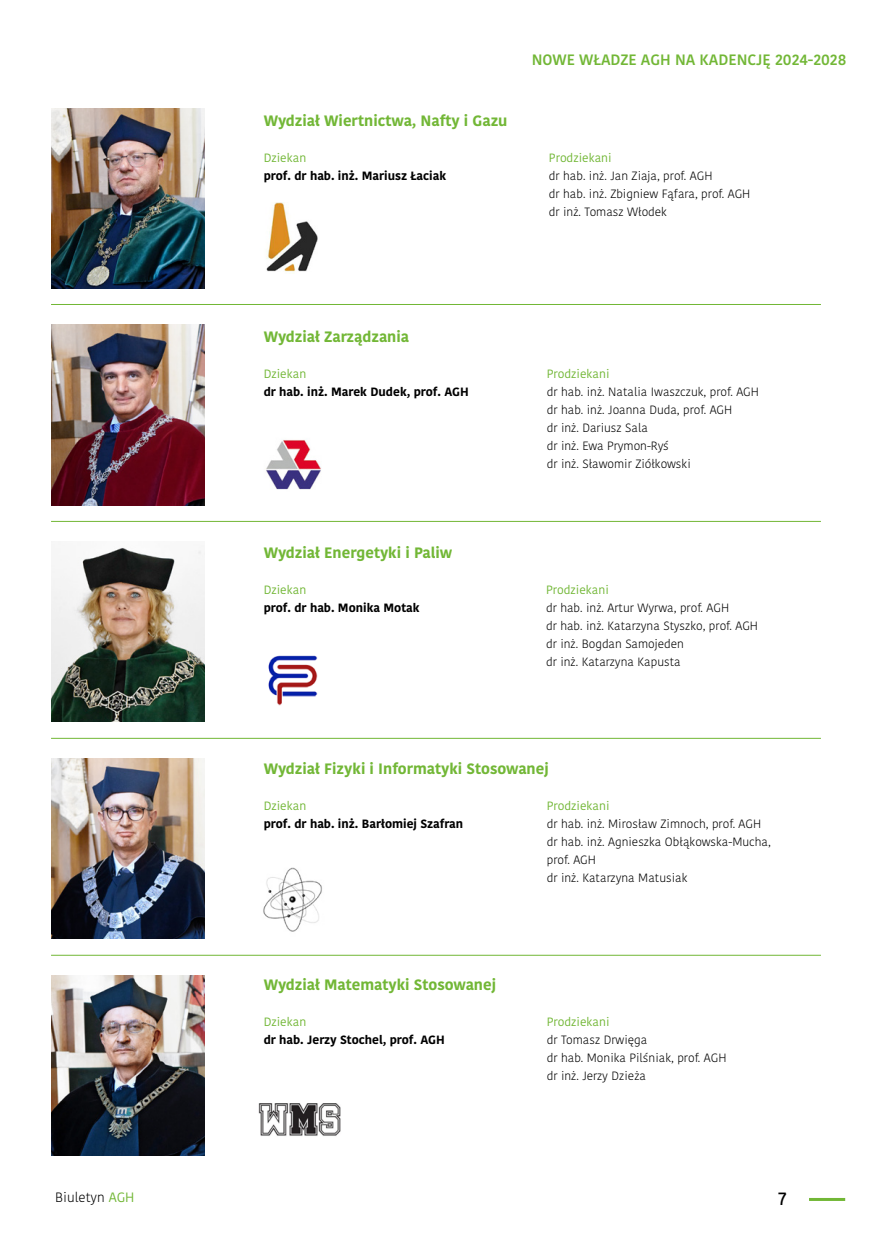
<style>
.page{position:relative;width:872px;height:1242px;background:#fff}
.page>*{position:absolute;margin:0;border:0;box-sizing:border-box;transform-origin:0 0}
.t1{font:500 18px "Kohinoor Bangla";color:#000}
.t2{font:700 15px "Kohinoor Bangla";color:#72b736}
.t3{font:600 15px "Kohinoor Bangla";color:#72b736}
.t4{font:300 13.5px "Kohinoor Bangla";color:#000}
.t5{font:300 12px/18px "Kohinoor Bangla";color:#000}
.t6{font:700 12px "Kohinoor Bangla";color:#000}
.t7{font:12px "Kohinoor Bangla";color:#72b736}
.s1{font-weight:400;color:#72b736}
</style>
<div class="page">
<hr style="left:809px;top:1198px;width:36px;height:3px;background:#72b736">
<img style="left:266px;top:203px;width:52px;height:69px">
<img style="left:265px;top:440px;width:56px;height:50px">
<img style="left:268px;top:655px;width:50px;height:51px">
<img style="left:263px;top:867px;width:59px;height:65px">
<img style="left:258px;top:1103px;width:83px;height:33px">
<img style="left:51px;top:108px;width:153px;height:180px">
<img style="left:51px;top:325px;width:153px;height:180px">
<img style="left:51px;top:547px;width:153px;height:175px">
<img style="left:51px;top:759px;width:153px;height:180px">
<img style="left:51px;top:975px;width:153px;height:180px">
<hr style="left:51px;top:304px;width:770px;height:1px;background:#72b736">
<hr style="left:51px;top:521px;width:770px;height:1px;background:#72b736">
<hr style="left:51px;top:738px;width:770px;height:1px;background:#72b736">
<hr style="left:51px;top:955px;width:770px;height:1px;background:#72b736">
<p class="t2" style="left:264px;top:108px;width:245px">Wydział Wiertnictwa, Nafty i Gazu</p>
<p class="t7" style="left:264px;top:149px;width:44px">Dziekan</p>
<p class="t6" style="left:264px;top:165px;width:184px">prof. dr hab. inż. Mariusz Łaciak</p>
<p class="t3" style="left:532px;top:47px;width:88px">NOWE WŁADZE</p>
<p class="t3" style="left:641px;top:47px;width:88px">AGH NA KADEN</p>
<p class="t3" style="left:747px;top:47px;width:100px">CJĘ 2024-2028</p>
<p class="t7" style="left:549px;top:149px;width:64px">Prodziekani</p>
<p class="t5" style="left:549px;top:167px;width:203px">dr hab. inż. Jan Ziaja, prof. AGH<br>dr hab. inż. Zbigniew Fąfara, prof. AGH dr inż. Tomasz Włodek</p>
<p class="t2" style="left:264px;top:324px;width:147px">Wydział Zarządzania</p>
<p class="t7" style="left:264px;top:365px;width:44px">Dziekan</p>
<p class="t6" style="left:264px;top:381px;width:207px">dr hab. inż. Marek Dudek, prof. AGH</p>
<p class="t2" style="left:264px;top:540px;width:190px">Wydział Energetyki i Paliw</p>
<p class="t7" style="left:264px;top:581px;width:44px">Dziekan</p>
<p class="t6" style="left:264px;top:597px;width:157px">prof. dr hab. Monika Motak</p>
<p class="t7" style="left:547px;top:365px;width:64px">Prodziekani</p>
<p class="t5" style="left:547px;top:383px;width:214px">dr hab. inż. Natalia Iwaszczuk, prof. AGH dr hab. inż. Joanna Duda, prof. AGH<br>dr inż. Dariusz Sala<br>dr inż. Ewa Prymon-Ryś<br>dr inż. Sławomir Ziółkowski</p>
<p class="t7" style="left:546px;top:581px;width:64px">Prodziekani</p>
<p class="t5" style="left:546px;top:599px;width:213px">dr hab. inż. Artur Wyrwa, prof. AGH<br>dr hab. inż. Katarzyna Styszko, prof. AGH dr inż. Bogdan Samojeden<br>dr inż. Katarzyna Kapusta</p>
<p class="t2" style="left:264px;top:756px;width:286px">Wydział Fizyki i Informatyki Stosowanej</p>
<p class="t7" style="left:264px;top:797px;width:44px">Dziekan</p>
<p class="t6" style="left:264px;top:813px;width:201px">prof. dr hab. inż. Barłomiej Szafran</p>
<p class="t7" style="left:547px;top:797px;width:64px">Prodziekani</p>
<p class="t5" style="left:547px;top:815px;width:225px">dr hab. inż. Mirosław Zimnoch, prof. AGH dr hab. inż. Agnieszka Obłąkowska-Mucha, prof. AGH<br>dr inż. Katarzyna Matusiak</p>
<p class="t2" style="left:264px;top:972px;width:234px">Wydział Matematyki Stosowanej</p>
<p class="t7" style="left:264px;top:1013px;width:44px">Dziekan</p>
<p class="t6" style="left:264px;top:1029px;width:183px">dr hab. Jerzy Stochel, prof. AGH</p>
<p class="t7" style="left:547px;top:1013px;width:64px">Prodziekani</p>
<p class="t5" style="left:547px;top:1031px;width:181px">dr Tomasz Drwięga<br>dr hab. Monika Pilśniak, prof. AGH dr inż. Jerzy Dzieża</p>
<p class="t4" style="left:55px;top:1187px;width:81px">Biuletyn <span class="s1">AGH</span></p>
<h1 class="t1" style="left:778px;top:1184px;width:10px">7</h1>
</div>
